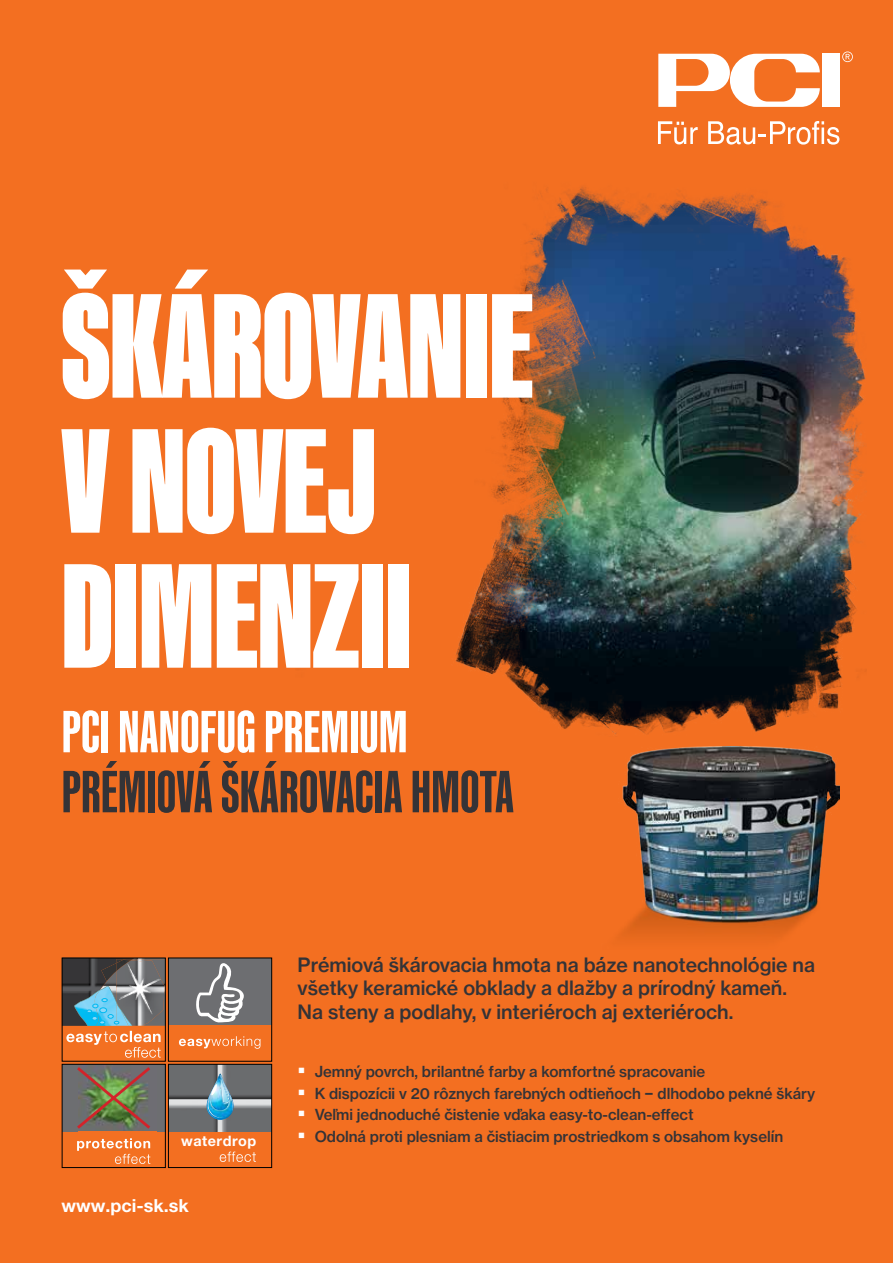
<style>
.page{position:relative;width:893px;height:1263px;background:#f36f21}
.page>*{position:absolute;margin:0;border:0;box-sizing:border-box;transform-origin:0 0}
.t1{font:900 150px/135px "Kaneda Gothic";color:#fff}
.t2{font:700 60px "Kaneda Gothic";color:#343337}
.t3{font:700 60px "Kaneda Gothic";color:#fff}
.t4{font:19.5px/23.4px "N Haas Grotesk TX Pro 65 Md";color:#343337}
.t5{font:700 18px "Helvetica Neue LT Pro";color:#fff}
.t6{font:15px "N Haas Grotesk TX Pro 65 Md";color:#343337}
.t7{font:700 14.4px "Helvetica Neue LT Pro";letter-spacing:.035em;color:#fff}
.s1{color:#fff}
.s2{font-family:"N Haas Grotesk TX Pro 75 Bd"}
</style>
<div class="page">
<img style="left:621px;top:747px;width:219px;height:192px">
<img style="left:455px;top:186px;width:411px;height:548px">
<div style="left:822px;top:54px;width:18px;height:53px;background:#fff"></div>
<svg style="left:658px;top:54px;width:162px;height:53px"></svg>
<svg style="left:842px;top:51px;width:11px;height:11px"></svg>
<svg style="left:658px;top:121px;width:40px;height:23px"></svg>
<svg style="left:708px;top:121px;width:131px;height:24px"></svg>
<img style="left:135px;top:960px;width:29px;height:66px">
<img style="left:64px;top:959px;width:71px;height:67px">
<img style="left:116px;top:959px;width:17px;height:4px">
<img style="left:101px;top:963px;width:15px;height:18px">
<img style="left:116px;top:960px;width:15px;height:11px">
<img style="left:88px;top:986px;width:40px;height:12px">
<img style="left:100px;top:986px;width:16px;height:12px">
<img style="left:74px;top:990px;width:26px;height:8px">
<svg style="left:66px;top:998px;width:95px;height:60px"></svg>
<div style="left:62px;top:957px;width:104px;height:105px;border:1px solid #000"></div>
<div style="left:168px;top:958px;width:103px;height:68px;background:#6d6e71"></div>
<svg style="left:179px;top:1036px;width:81px;height:13px"></svg>
<svg style="left:196px;top:963px;width:48px;height:60px"></svg>
<div style="left:168px;top:957px;width:104px;height:105px;border:1px solid #000"></div>
<div style="left:62px;top:1064px;width:103px;height:69px;background:#6d6e71"></div>
<div style="left:62px;top:1132px;width:104px;height:35px;background:#f37021"></div>
<svg style="left:77px;top:1138px;width:73px;height:26px"></svg>
<img style="left:79px;top:1131px;width:78px;height:1px">
<img style="left:77px;top:1066px;width:73px;height:65px">
<div style="left:62px;top:1064px;width:104px;height:104px;border:1px solid #000"></div>
<img style="left:170px;top:1066px;width:100px;height:66px">
<svg style="left:205px;top:1074px;width:30px;height:46px"></svg>
<svg style="left:220px;top:1151px;width:36px;height:11px"></svg>
<div style="left:168px;top:1064px;width:104px;height:104px;border:1px solid #000"></div>
<h1 class="t1" style="left:62px;top:278px;width:473px">ŠKÁROVANIE<br>V NOVEJ<br>DIMENZII</h1>
<h2 class="t3" style="left:62px;top:698px;width:347px">PCI NANOFUG PREMIUM</h2>
<h2 class="t2" style="left:62px;top:758px;width:454px">PRÉMIOVÁ ŠKÁROVACIA HMOTA</h2>
<p class="t7" style="left:181px;top:1132px;width:76px">waterdrop</p>
<p class="t5" style="left:62px;top:1194px;width:129px">www.pci-sk.sk</p>
<h3 class="t4" style="left:298px;top:953px;width:519px">Prémiová škárovacia hmota na báze nanotechnológie na všetky keramické obklady a dlažby a prírodný kameň.<br>Na steny a podlahy, v interiéroch aj exteriéroch.</h3>
<p class="t6" style="left:298px;top:1062px;width:409px"><span class="s1">▪</span> Jemný povrch, brilantné farby a komfortné spracovanie</p>
<p class="t6" style="left:298px;top:1084px;width:519px"><span class="s1">▪</span> K dispozícii v 20 rôznych farebných odtieňoch <span class="s2">−</span> dlhodobo pekné škáry</p>
<p class="t6" style="left:298px;top:1105px;width:398px"><span class="s1">▪</span> Veľmi jednoduché čistenie vďaka easy-to-clean-effect</p>
<p class="t6" style="left:298px;top:1127px;width:487px"><span class="s1">▪</span> Odolná proti plesniam a čistiacim prostriedkom s obsahom kyselín</p>
</div>
